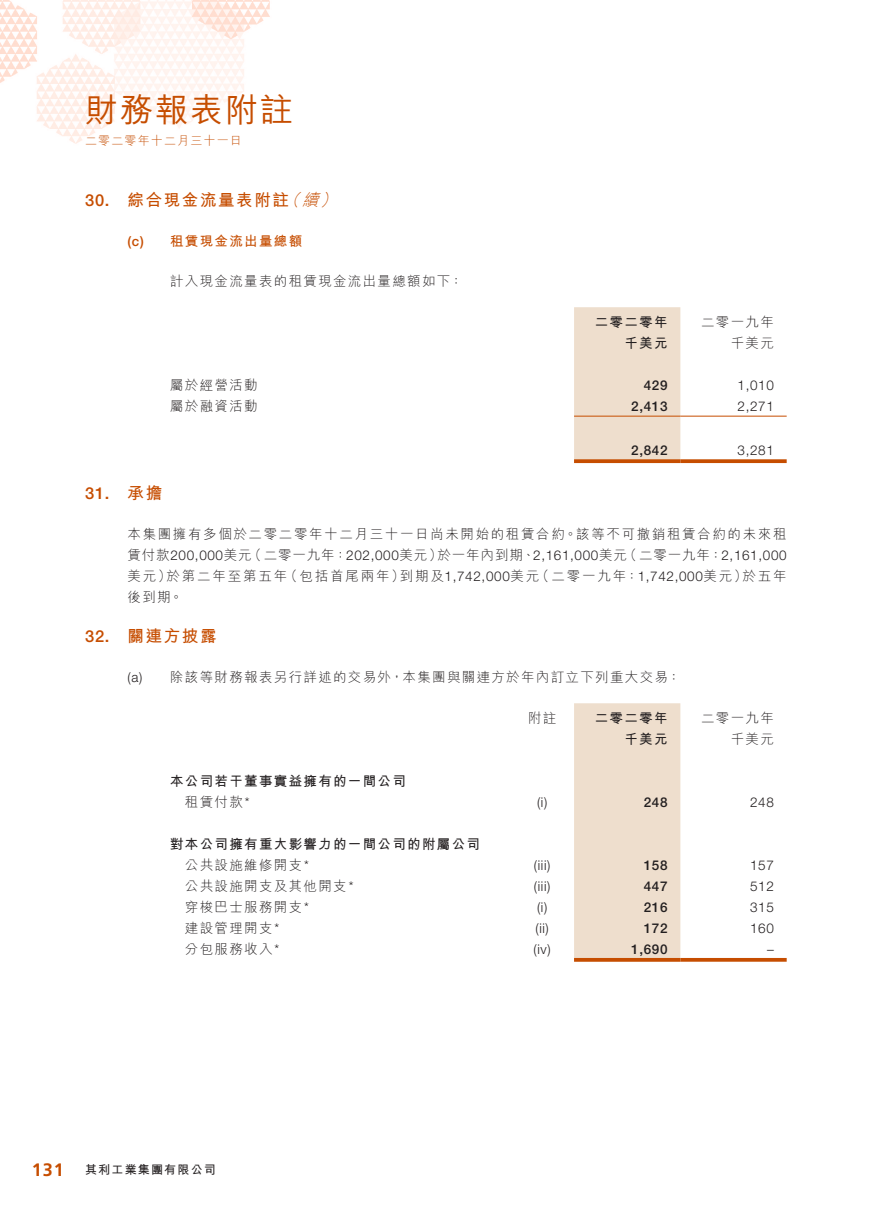
<style>
.page{position:relative;width:893px;height:1212px;background:#fff}
.page>*{position:absolute;margin:0;border:0;box-sizing:border-box;transform-origin:0 0}
.t1{font:500 33px "M Hei HK";letter-spacing:.06em;color:#c64d00}
.t2{font:700 18px "Frutiger LT Std";color:#c64d00}
.t3{font:700 16.5px "M Hei HK";letter-spacing:.1em;color:#c64d00}
.t4{font:500 16.5px "Helvetica Neue LT Std";color:#c64d00}
.t5{font:italic 300 16.5px "M Hei HK";color:#c64d00}
.t6{font:300 13.5px/21px "M Hei HK";letter-spacing:.1em;color:#231f20}
.t7{font:300 13.5px "Helvetica Neue LT Std";letter-spacing:.05em;color:#231f20}
.t8{font:700 13.5px "M Hei HK";letter-spacing:.1em;color:#231f20}
.t9{font:300 13.5px "M Hei HK";letter-spacing:.12em;color:#231f20}
.t10{font:500 13.5px "Helvetica Neue LT Std";letter-spacing:.05em;color:#231f20}
.t11{font:700 13.5px "M Hei HK";letter-spacing:.1em;color:#c64d00}
.t12{font:300 13.5px "M Hei HK";letter-spacing:.135em;color:#231f20}
.t13{font:500 13.5px "Helvetica Neue LT Std";color:#c64d00}
.t14{font:300 12px "M Hei HK";letter-spacing:.095em;color:#c64d00}
.t15{font:700 12px "M Hei HK";letter-spacing:.1em;color:#231f20}
.s1{font-family:"M Hei HK"}
.s2{font-family:"Helvetica Neue LT Std"}
</style>
<div class="page">
<img style="left:0;top:0;width:787px;height:958px">
<div style="left:574px;top:307px;width:106px;height:152px;background:#eedecd"></div>
<hr style="left:574px;top:416px;width:106px;height:1px;background:#c64d00">
<hr style="left:680px;top:416px;width:107px;height:1px;background:#c64d00">
<svg style="left:574px;top:459px;width:106px;height:4px"></svg>
<svg style="left:680px;top:459px;width:107px;height:4px"></svg>
<div style="left:574px;top:703px;width:106px;height:255px;background:#eedecd"></div>
<svg style="left:574px;top:958px;width:106px;height:4px"></svg>
<svg style="left:680px;top:958px;width:107px;height:4px"></svg>
<h1 class="t1" style="left:85px;top:86px;width:210px">財務報表附註</h1>
<p class="t14" style="left:85px;top:135px;width:158px">二零二零年十二月三十一日</p>
<p class="t4" style="left:85px;top:190px;width:26px">30.</p>
<p class="t4" style="left:85px;top:483px;width:26px">31.</p>
<p class="t4" style="left:85px;top:626px;width:26px">32.</p>
<p class="t3" style="left:128px;top:188px;width:163px">綜合現金流量表附註</p>
<p class="t5" style="left:283px;top:192px;width:41px">（續</p>
<p class="t5" style="left:320px;top:192px;width:22px">(</p>
<p class="t13" style="left:128px;top:233px;width:18px">c( )</p>
<p class="t11" style="left:170px;top:231px;width:134px">租賃現金流出量總額</p>
<p class="t6" style="left:170px;top:271px;width:294px">計入現金流量表的租賃現金流出量總額如下：</p>
<p class="t6" style="left:170px;top:374px;width:89px">屬於經營活動</p>
<p class="t6" style="left:170px;top:395px;width:89px">屬於融資活動</p>
<p class="t3" style="left:128px;top:481px;width:36px">承擔</p>
<p class="t8" style="left:595px;top:312px;width:74px">二零二零年</p>
<p class="t6" style="left:701px;top:311px;width:74px">二零一九年</p>
<p class="t8" style="left:624px;top:333px;width:45px">千美元</p>
<p class="t6" style="left:731px;top:332px;width:45px">千美元</p>
<p class="t10" style="left:644px;top:377px;width:25px">429</p>
<p class="t7" style="left:737px;top:376px;width:38px">1,010</p>
<p class="t10" style="left:631px;top:398px;width:38px">2,413</p>
<p class="t7" style="left:737px;top:397px;width:38px">2,271</p>
<p class="t10" style="left:631px;top:442px;width:38px">2,842</p>
<p class="t7" style="left:738px;top:442px;width:38px">3,281</p>
<p class="t9" style="left:128px;top:527px;width:660px">本集團擁有多個於二零二零年十二月三十一日尚未開始的租賃合約。該等不可撤銷租賃合約的未來租</p>
<p class="t7" style="left:623px;top:547px;width:165px"><span class="s1">（二零一九年：</span>2,161,000</p>
<p class="t7" style="left:128px;top:547px;width:126px"><span class="s1">賃付款</span>200,000<span class="s1">美元</span></p>
<p class="t6" style="left:248px;top:544px;width:195px">（二零一九年：<span class="s2">202,000</span>美元）</p>
<p class="t7" style="left:533px;top:547px;width:95px">2,161,000<span class="s1">美元</span></p>
<p class="t6" style="left:437px;top:544px;width:99px">於一年內到期、</p>
<p class="t6" style="left:284px;top:565px;width:122px">（包括首尾兩年）</p>
<p class="t6" style="left:128px;top:565px;width:57px">美元）後到期。</p>
<p class="t3" style="left:128px;top:624px;width:90px">關連方披露</p>
<p class="t7" style="left:400px;top:568px;width:141px"><span class="s1">到期及</span>1,742,000<span class="s1">美元</span></p>
<p class="t6" style="left:536px;top:565px;width:213px">（二零一九年：<span class="s2">1,742,000</span>美元）</p>
<p class="t12" style="left:166px;top:569px;width:122px">於第二年至第五年</p>
<p class="t6" style="left:742px;top:565px;width:46px">於五年</p>
<p class="t7" style="left:128px;top:669px;width:16px">a( )</p>
<p class="t6" style="left:170px;top:667px;width:512px">除該等財務報表另行詳述的交易外，本集團與關連方於年內訂立下列重大交易：</p>
<p class="t6" style="left:528px;top:707px;width:30px">附註</p>
<p class="t8" style="left:595px;top:708px;width:74px">二零二零年</p>
<p class="t6" style="left:701px;top:707px;width:74px">二零一九年</p>
<p class="t8" style="left:624px;top:729px;width:45px">千美元</p>
<p class="t6" style="left:731px;top:728px;width:45px">千美元</p>
<p class="t8" style="left:170px;top:771px;width:237px">本公司若干董事實益擁有的一間公司</p>
<p class="t6" style="left:185px;top:791px;width:66px">租賃付款<span class="s2">*</span></p>
<p class="t8" style="left:170px;top:834px;width:311px">對本公司擁有重大影響力的一間公司的附屬公司</p>
<p class="t7" style="left:537px;top:793px;width:12px">( (i</p>
<p class="t10" style="left:644px;top:794px;width:25px">248</p>
<p class="t7" style="left:750px;top:793px;width:25px">248</p>
<p class="t6" style="left:185px;top:854px;width:125px">公共設施維修開支<span class="s2">*</span></p>
<p class="t7" style="left:534px;top:856px;width:18px">(iii(</p>
<p class="t10" style="left:644px;top:857px;width:25px">158</p>
<p class="t7" style="left:750px;top:856px;width:25px">157</p>
<p class="t6" style="left:185px;top:875px;width:170px">公共設施開支及其他開支<span class="s2">*</span></p>
<p class="t7" style="left:534px;top:877px;width:18px">(iii(</p>
<p class="t10" style="left:644px;top:878px;width:25px">447</p>
<p class="t7" style="left:750px;top:877px;width:25px">512</p>
<p class="t6" style="left:185px;top:896px;width:125px">穿梭巴士服務開支<span class="s2">*</span></p>
<p class="t7" style="left:537px;top:898px;width:12px">( (i</p>
<p class="t10" style="left:644px;top:899px;width:25px">216</p>
<p class="t7" style="left:750px;top:898px;width:25px">315</p>
<p class="t6" style="left:185px;top:917px;width:96px">建設管理開支<span class="s2">*</span></p>
<p class="t7" style="left:535px;top:919px;width:15px">( (i i</p>
<p class="t10" style="left:644px;top:920px;width:25px">172</p>
<p class="t7" style="left:750px;top:919px;width:25px">160</p>
<p class="t6" style="left:185px;top:938px;width:96px">分包服務收入<span class="s2">*</span></p>
<p class="t7" style="left:534px;top:940px;width:19px">(iv(</p>
<p class="t10" style="left:631px;top:941px;width:38px">1,690</p>
<p class="t7" style="left:767px;top:940px;width:8px">–</p>
<h2 class="t2" style="left:32px;top:1159px;width:34px">131</h2>
<p class="t15" style="left:85px;top:1161px;width:132px">其利工業集團有限公司</p>
</div>
